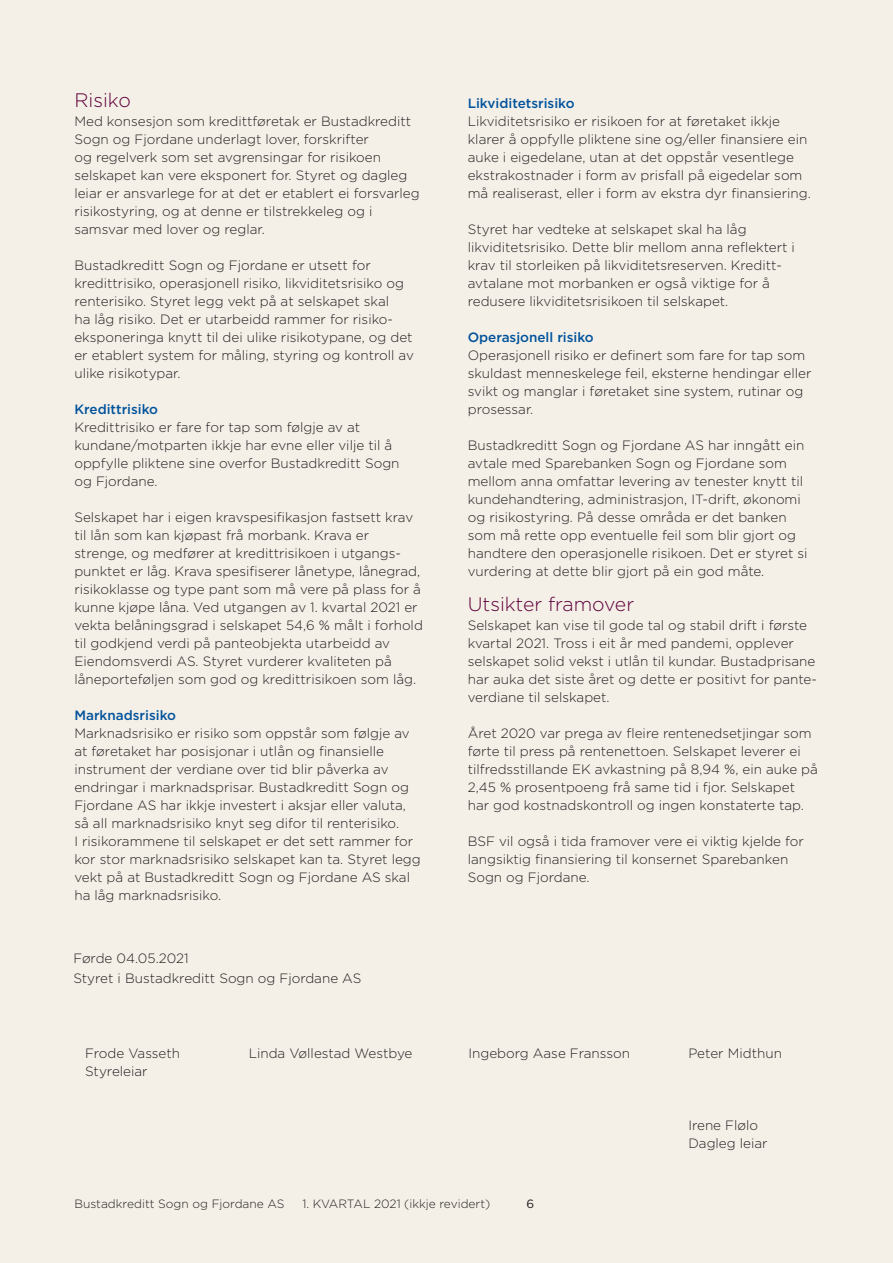
<style>
.page{position:relative;width:893px;height:1263px;background:#f4f0e8}
.page>*{position:absolute;margin:0;border:0;box-sizing:border-box;transform-origin:0 0}
.t1{font:300 19.5px "Gotham";color:#60003a}
.t2{font:300 13.5px/18px "Gotham";color:#231f20}
.t3{font:500 13.5px "Gotham";color:#01529b}
.t4{font:300 12px "Gotham";color:#231f20}
.t5{font:12px "Gotham";color:#231f20}
</style>
<div class="page">
<h1 class="t1" style="left:74px;top:87px;width:58px">Risiko</h1>
<p class="t2" style="left:74px;top:112px;width:347px">Med konsesjon som kredittføretak er Bustadkreditt Sogn og Fjordane underlagt lover, forskrifter<br>og regelverk som set avgrensingar for risikoen selskapet kan vere eksponert for. Styret og dagleg leiar er ansvarlege for at det er etablert ei forsvarleg risikostyring, og at denne er tilstrekkeleg og i samsvar med lover og reglar.</p>
<p class="t2" style="left:74px;top:256px;width:341px">Bustadkreditt Sogn og Fjordane er utsett for kredittrisiko, operasjonell risiko, likviditetsrisiko og renterisiko. Styret legg vekt på at selskapet skal<br>ha låg risiko. Det er utarbeidd rammer for risiko&shy;eksponeringa knytt til dei ulike risikotypane, og det er etablert system for måling, styring og kontroll av ulike risikotypar.</p>
<p class="t3" style="left:74px;top:400px;width:85px">Kredittrisiko</p>
<p class="t2" style="left:74px;top:418px;width:327px">Kredittrisiko er fare for tap som følgje av at kundane/motparten ikkje har evne eller vilje til å oppfylle pliktene sine overfor Bustadkreditt Sogn og Fjordane.</p>
<p class="t2" style="left:74px;top:508px;width:350px">Selskapet har i eigen kravspesifikasjon fastsett krav til lån som kan kjøpast frå morbank. Krava er strenge, og medfører at kredittrisikoen i utgangs&shy;punktet er låg. Krava spesifiserer lånetype, lånegrad, risikoklasse og type pant som må vere på plass for å kunne kjøpe låna. Ved utgangen av 1. kvartal 2021 er vekta belåningsgrad i selskapet 54,6 % målt i forhold til godkjend verdi på panteobjekta utarbeidd av Eiendomsverdi AS. Styret vurderer kvaliteten på låneporteføljen som god og kredittrisikoen som låg.</p>
<p class="t3" style="left:74px;top:706px;width:103px">Marknadsrisiko</p>
<p class="t2" style="left:74px;top:724px;width:348px">Marknadsrisiko er risiko som oppstår som følgje av at føretaket har posisjonar i utlån og finansielle instrument der verdiane over tid blir påverka av endringar i marknadsprisar. Bustadkreditt Sogn og Fjordane AS har ikkje investert i aksjar eller valuta, så all marknadsrisiko knyt seg difor til renterisiko.<br>I risikorammene til selskapet er det sett rammer for kor stor marknadsrisiko selskapet kan ta. Styret legg vekt på at Bustadkreditt Sogn og Fjordane AS skal ha låg marknadsrisiko.</p>
<p class="t2" style="left:73px;top:948px;width:290px;line-height:19.5px">Førde 04.05.2021<br>Styret i Bustadkreditt Sogn og Fjordane AS</p>
<p class="t3" style="left:468px;top:94px;width:108px">Likviditetsrisiko</p>
<p class="t2" style="left:468px;top:112px;width:345px">Likviditetsrisiko er risikoen for at føretaket ikkje klarer å oppfylle pliktene sine og/eller finansiere ein auke i eigedelane, utan at det oppstår vesentlege ekstrakostnader i form av prisfall på eigedelar som må realiserast, eller i form av ekstra dyr finansiering.</p>
<p class="t2" style="left:468px;top:220px;width:329px">Styret har vedteke at selskapet skal ha låg likviditetsrisiko. Dette blir mellom anna reflektert i krav til storleiken på likviditetsreserven. Kreditt&shy;avtalane mot morbanken er også viktige for å redusere likviditetsrisikoen til selskapet.</p>
<p class="t3" style="left:468px;top:328px;width:128px">Operasjonell risiko</p>
<p class="t2" style="left:468px;top:346px;width:345px">Operasjonell risiko er definert som fare for tap som skuldast menneskelege feil, eksterne hendingar eller svikt og manglar i føretaket sine system, rutinar og prosessar.</p>
<p class="t2" style="left:468px;top:436px;width:341px">Bustadkreditt Sogn og Fjordane AS har inngått ein avtale med Sparebanken Sogn og Fjordane som mellom anna omfattar levering av tenester knytt til kundehandtering, administrasjon, IT-drift, økonomi og risikostyring. På desse områda er det banken som må rette opp eventuelle feil som blir gjort og handtere den operasjonelle risikoen. Det er styret si vurdering at dette blir gjort på ein god måte.</p>
<h1 class="t1" style="left:468px;top:591px;width:168px">Utsikter framover</h1>
<p class="t2" style="left:468px;top:616px;width:351px">Selskapet kan vise til gode tal og stabil drift i første kvartal 2021. Tross i eit år med pandemi, opplever selskapet solid vekst i utlån til kundar. Bustadprisane har auka det siste året og dette er positivt for pante&shy;verdiane til selskapet.</p>
<p class="t2" style="left:468px;top:724px;width:352px">Året 2020 var prega av fleire rentenedsetjingar som førte til press på rentenettoen. Selskapet leverer ei tilfredsstillande EK avkastning på 8,94 %, ein auke på 2,45 % prosentpoeng frå same tid i fjor. Selskapet har god kostnadskontroll og ingen konstaterte tap.</p>
<p class="t2" style="left:468px;top:832px;width:338px">BSF vil også i tida framover vere ei viktig kjelde for langsiktig finansiering til konsernet Sparebanken<br>Sogn og Fjordane.</p>
<p class="t2" style="left:85px;top:1043px;width:97px">Frode Vasseth<br>Styreleiar</p>
<p class="t2" style="left:249px;top:1043px;width:165px">Linda Vøllestad Westbye</p>
<p class="t2" style="left:469px;top:1043px;width:163px">Ingeborg Aase Fransson</p>
<p class="t2" style="left:688px;top:1043px;width:95px">Peter Midthun</p>
<p class="t4" style="left:74px;top:1196px;width:212px">Bustadkreditt Sogn og Fjordane AS</p>
<p class="t4" style="left:302px;top:1196px;width:189px">1. KVARTAL 2021 (ikkje revidert)</p>
<p class="t5" style="left:526px;top:1196px;width:9px">6</p>
<p class="t2" style="left:688px;top:1115px;width:81px">Irene Flølo<br>Dagleg leiar</p>
</div>
